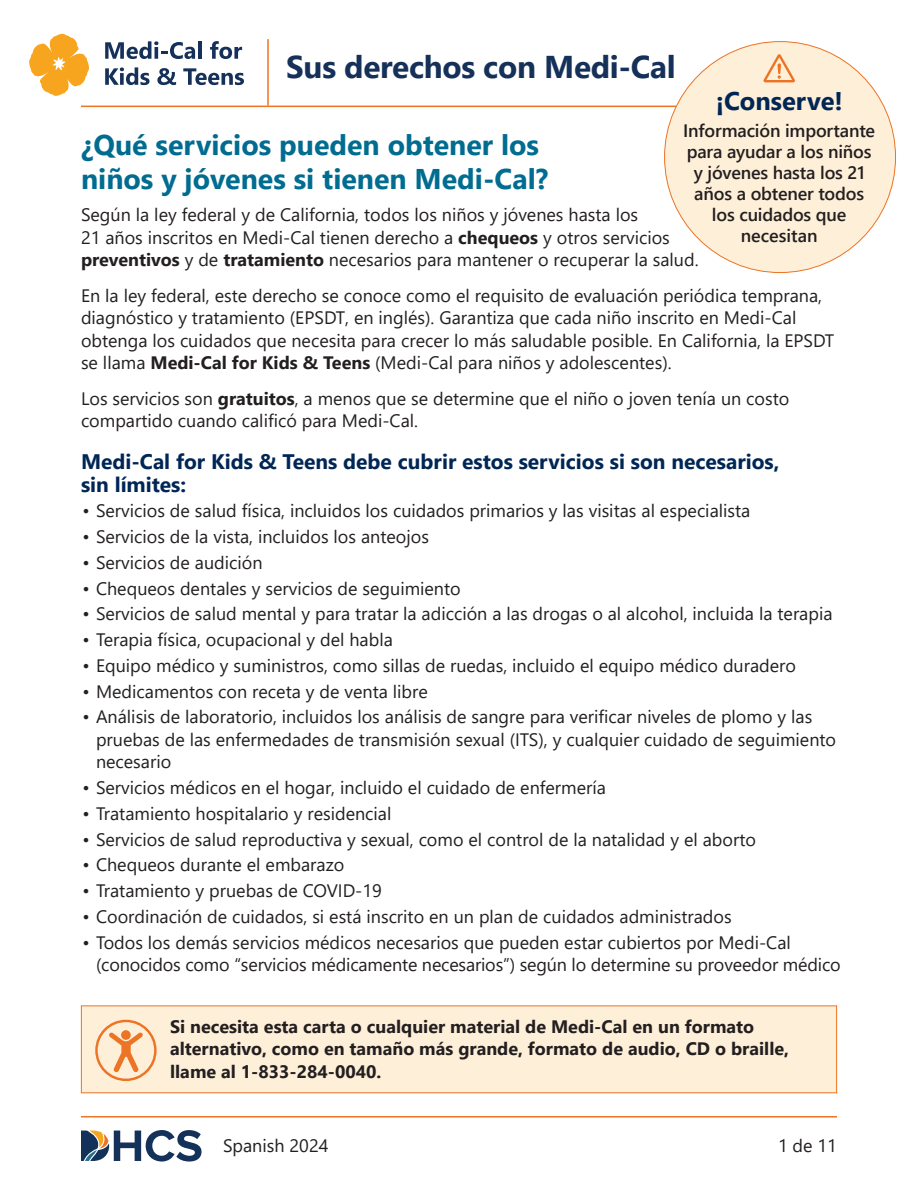
<style>
.page{position:relative;width:918px;height:1188px;background:#fff}
.page>*{position:absolute;margin:0;border:0;box-sizing:border-box;transform-origin:0 0}
.t1{font:700 31.5px "Segoe UI";letter-spacing:-.01em;color:#153059}
.t2{font:700 28.5px/34.5px "Segoe UI";color:#006c90}
.t3{font:700 25.5px "Segoe UI";color:#002655}
.t4{font:700 21px/22.5px "Segoe UI";color:#002655}
.t5{font:18px/22.5px "Segoe UI";color:#231f20}
.t6{font:700 18px/22.5px "Segoe UI";color:#231f20}
.t7{font:600 18px/21px "Segoe UI";letter-spacing:-.01em;color:#231f20;text-align:center}
.s1{font-weight:700}
</style>
<div class="page">
<hr style="left:81px;top:1116px;width:756px;height:2px;background:#ed7325">
<svg style="left:81px;top:1130px;width:121px;height:32px"></svg>
<hr style="left:81px;top:106px;width:756px;height:1px;background:#ed7325">
<div style="left:665px;top:42px;width:231px;height:231px;background:#feefd8;border-radius:50%"></div>
<svg style="left:764px;top:54px;width:31px;height:28px"></svg>
<hr style="left:267px;top:39px;width:2px;height:67px;background:#ed7325">
<div style="left:81px;top:1006px;width:756px;height:87px;background:#feefd8"></div>
<div style="left:81px;top:1005px;width:756px;height:88px;border:1px solid #ed7325"></div>
<svg style="left:95px;top:1020px;width:62px;height:61px"></svg>
<img style="left:29px;top:33px;width:215px;height:63px">
<h1 class="t1" style="left:286px;top:37px;width:391px">Sus derechos con Medi-Cal</h1>
<p class="t3" style="left:716px;top:77px;width:129px">¡Conserve!</p>
<p class="t7" style="left:683px;top:119px;width:193px">Información importante para ayudar a los niños y jóvenes hasta los 21 años a obtener todos los cuidados que necesitan</p>
<h2 class="t2" style="left:81px;top:125px;width:469px">¿Qué servicios pueden obtener los niños y jóvenes si tienen Medi-Cal?</h2>
<p class="t5" style="left:81px;top:202px;width:619px">Según la ley federal y de California, todos los niños y jóvenes hasta los<br>21 años inscritos en Medi-Cal tienen derecho a <span class="s1">chequeos</span> y otros servicios <span class="s1">preventivos</span> y de <span class="s1">tratamiento</span> necesarios para mantener o recuperar la salud.</p>
<p class="t5" style="left:81px;top:283px;width:755px">En la ley federal, este derecho se conoce como el requisito de evaluación periódica temprana, diagnóstico y tratamiento (EPSDT, en inglés). Garantiza que cada niño inscrito en Medi-Cal obtenga los cuidados que necesita para crecer lo más saludable posible. En California, la EPSDT se llama <span class="s1">Medi-Cal for Kids &amp; Teens</span> (Medi-Cal para niños y adolescentes).</p>
<p class="t5" style="left:81px;top:386px;width:710px">Los servicios son <span class="s1">gratuitos</span>, a menos que se determine que el niño o joven tenía un costo compartido cuando calificó para Medi-Cal.</p>
<h3 class="t4" style="left:81px;top:449px;width:700px">Medi-Cal for Kids &amp; Teens debe cubrir estos servicios si son necesarios, sin límites:</h3>
<p class="t5" style="left:82px;top:498px;width:669px">• Servicios de salud física, incluidos los cuidados primarios y las visitas al especialista</p>
<p class="t5" style="left:82px;top:524px;width:348px">• Servicios de la vista, incluidos los anteojos</p>
<p class="t5" style="left:82px;top:550px;width:182px">• Servicios de audición</p>
<p class="t5" style="left:82px;top:575px;width:380px">• Chequeos dentales y servicios de seguimiento</p>
<p class="t5" style="left:82px;top:601px;width:752px">• Servicios de salud mental y para tratar la adicción a las drogas o al alcohol, incluida la terapia</p>
<p class="t5" style="left:82px;top:627px;width:312px">• Terapia física, ocupacional y del habla</p>
<p class="t5" style="left:82px;top:653px;width:715px">• Equipo médico y suministros, como sillas de ruedas, incluido el equipo médico duradero</p>
<p class="t5" style="left:82px;top:678px;width:347px">• Medicamentos con receta y de venta libre</p>
<p class="t5" style="left:96px;top:704px;width:742px;text-indent:-14px">• Análisis de laboratorio, incluidos los análisis de sangre para verificar niveles de plomo y las pruebas de las enfermedades de transmisión sexual (ITS), y cualquier cuidado de seguimiento necesario</p>
<p class="t5" style="left:82px;top:775px;width:525px">• Servicios médicos en el hogar, incluido el cuidado de enfermería</p>
<p class="t5" style="left:82px;top:801px;width:310px">• Tratamiento hospitalario y residencial</p>
<p class="t5" style="left:82px;top:826px;width:675px">• Servicios de salud reproductiva y sexual, como el control de la natalidad y el aborto</p>
<p class="t5" style="left:82px;top:852px;width:263px">• Chequeos durante el embarazo</p>
<p class="t5" style="left:82px;top:878px;width:301px">• Tratamiento y pruebas de COVID-19</p>
<p class="t5" style="left:82px;top:904px;width:651px">• Coordinación de cuidados, si está inscrito en un plan de cuidados administrados</p>
<p class="t5" style="left:96px;top:929px;width:746px;text-indent:-14px">• Todos los demás servicios médicos necesarios que pueden estar cubiertos por Medi-Cal (conocidos como “servicios médicamente necesarios”) según lo determine su proveedor médico</p>
<p class="t6" style="left:170px;top:1014px;width:621px">Si necesita esta carta o cualquier material de Medi-Cal en un formato alternativo, como en tamaño más grande, formato de audio, CD o braille, llame al 1-833-284-0040.</p>
<p class="t5" style="left:223px;top:1133px;width:107px">Spanish 2024</p>
<p class="t5" style="left:778px;top:1133px;width:60px">1 de 11</p>
</div>
